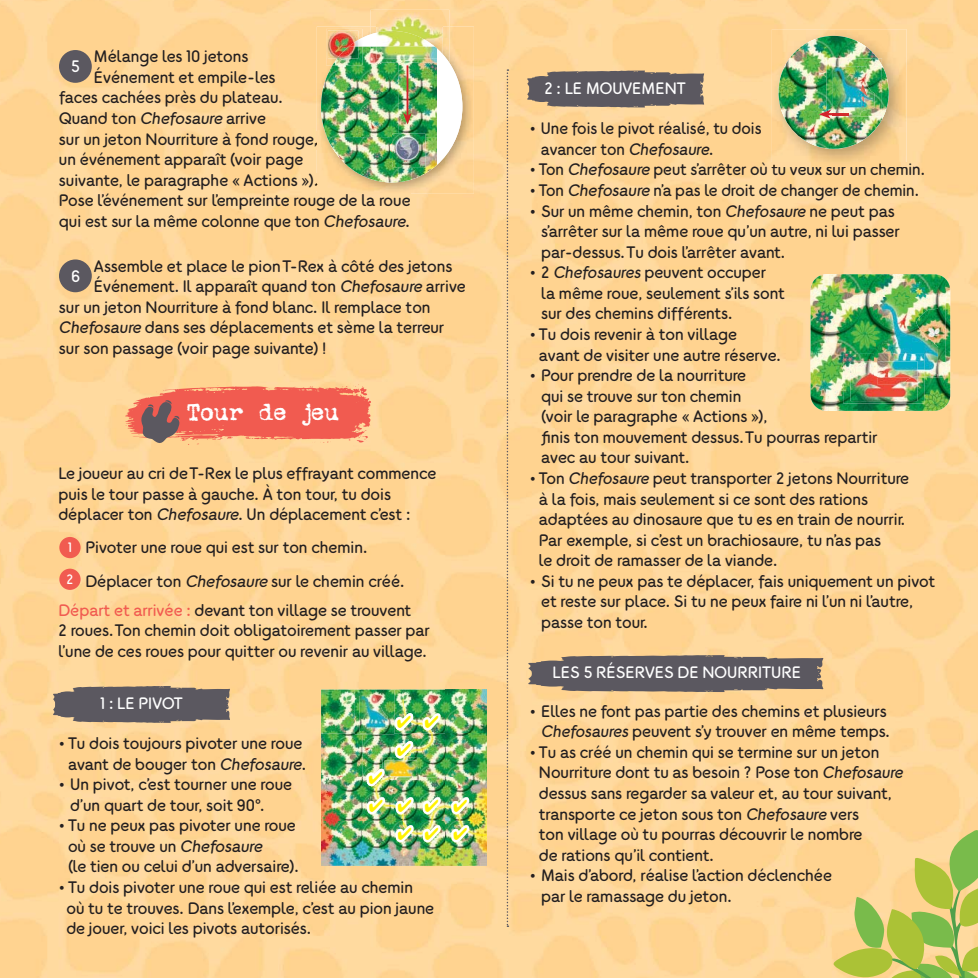
<style>
.page{position:relative;width:978px;height:978px;background:#fff}
.page>*{position:absolute;margin:0;border:0;box-sizing:border-box;transform-origin:0 0}
.t1{font:25.5px "DSVT Corona Cyr";color:#fff}
.t2{font:16.5px/20.5px "Cushy";color:#231f20}
.t3{font:16.5px/20.5px "Cushy";color:#231f20;scale:.95 1}
.t4{font:16.5px "Cushy";color:#fff}
.t5{font:16.35px "Cushy";color:#fff}
.s1{font-style:italic}
.s2{font-size:13.5px;color:#fff}
.s3{color:#f15b50}
</style>
<div class="page">
<img style="left:0;top:0;width:978px;height:978px">
<div style="left:59px;top:50px;width:33px;height:33px;background:#5b5860;border-radius:50%"></div>
<div style="left:59px;top:259px;width:33px;height:33px;background:#5b5860;border-radius:50%"></div>
<div style="left:59px;top:537px;width:22px;height:21px;background:#f15b50;border-radius:50%"></div>
<div style="left:59px;top:569px;width:22px;height:21px;background:#f15b50;border-radius:50%"></div>
<svg style="left:507px;top:69px;width:1px;height:858px"></svg>
<img style="left:321px;top:689px;width:166px;height:176px">
<img style="left:355px;top:690px;width:39px;height:44px">
<img style="left:360px;top:696px;width:28px;height:37px">
<svg style="left:53px;top:686px;width:177px;height:37px;background:#6e6766"></svg>
<svg style="left:527px;top:71px;width:177px;height:37px;background:#6e6666"></svg>
<svg style="left:528px;top:655px;width:296px;height:37px;background:#6e6766"></svg>
<img style="left:772px;top:29px;width:134px;height:138px">
<img style="left:778px;top:36px;width:111px;height:75px">
<img style="left:782px;top:111px;width:104px;height:38px">
<svg style="left:124px;top:383px;width:249px;height:62px;background:#ea7c64"></svg>
<img style="left:317px;top:27px;width:157px;height:167px">
<svg style="left:317px;top:132px;width:1px;height:17px"></svg>
<svg style="left:317px;top:173px;width:1px;height:17px"></svg>
<img style="left:317px;top:194px;width:94px;height:1px">
<div style="left:321px;top:31px;width:141px;height:151px;background:#fff;border-radius:50%"></div>
<img style="left:321px;top:47px;width:77px;height:90px">
<img style="left:398px;top:63px;width:39px;height:74px">
<img style="left:327px;top:137px;width:110px;height:45px">
<hr style="left:407px;top:65px;width:1px;height:51px;background:#d2232a">
<svg style="left:403px;top:113px;width:9px;height:12px"></svg>
<img style="left:392px;top:134px;width:33px;height:33px">
<img style="left:390px;top:136px;width:28px;height:25px">
<img style="left:326px;top:29px;width:36px;height:36px">
<img style="left:333px;top:47px;width:29px;height:18px">
<img style="left:328px;top:31px;width:30px;height:27px">
<svg style="left:349px;top:38px;width:13px;height:9px"></svg>
<img style="left:337px;top:47px;width:21px;height:11px">
<img style="left:371px;top:10px;width:78px;height:23px">
<img style="left:371px;top:33px;width:78px;height:29px">
<img style="left:371px;top:47px;width:66px;height:16px">
<img style="left:377px;top:12px;width:66px;height:15px">
<img style="left:377px;top:31px;width:66px;height:28px">
<img style="left:377px;top:47px;width:60px;height:12px">
<img style="left:826px;top:58px;width:56px;height:58px">
<img style="left:833px;top:66px;width:42px;height:49px">
<svg style="left:858px;top:84px;width:9px;height:23px"></svg>
<svg style="left:819px;top:110px;width:29px;height:9px"></svg>
<svg style="left:832px;top:830px;width:146px;height:148px;background:#cecb6f"></svg>
<img style="left:810px;top:274px;width:140px;height:137px">
<img style="left:843px;top:354px;width:81px;height:49px">
<img style="left:850px;top:361px;width:67px;height:40px">
<img style="left:938px;top:297px;width:7px;height:80px">
<img style="left:874px;top:297px;width:3px;height:57px">
<svg style="left:874px;top:354px;width:3px;height:7px"></svg>
<img style="left:874px;top:361px;width:3px;height:16px">
<img style="left:877px;top:295px;width:61px;height:82px">
<img style="left:877px;top:377px;width:36px;height:7px">
<img style="left:877px;top:354px;width:47px;height:22px">
<img style="left:382px;top:757px;width:38px;height:23px">
<img style="left:384px;top:760px;width:33px;height:16px">
<svg style="left:398px;top:827px;width:13px;height:13px"></svg>
<svg style="left:398px;top:799px;width:13px;height:13px"></svg>
<svg style="left:425px;top:827px;width:13px;height:13px"></svg>
<svg style="left:369px;top:799px;width:13px;height:13px"></svg>
<svg style="left:425px;top:799px;width:13px;height:13px"></svg>
<svg style="left:366px;top:769px;width:19px;height:17px"></svg>
<svg style="left:454px;top:827px;width:13px;height:13px"></svg>
<svg style="left:454px;top:799px;width:13px;height:13px"></svg>
<svg style="left:395px;top:741px;width:18px;height:17px"></svg>
<svg style="left:395px;top:713px;width:18px;height:18px"></svg>
<svg style="left:425px;top:715px;width:13px;height:13px"></svg>
<p class="t4" style="left:71px;top:61px;width:10px">5</p>
<p class="t2" style="left:94px;top:48px;width:156px">Mélange les 10 jetons</p>
<p class="t2" style="left:94px;top:69px;width:183px">Événement et empile-les</p>
<p class="t2" style="left:59px;top:89px;width:225px">faces cachées près du plateau.</p>
<p class="t2" style="left:59px;top:110px;width:208px">Quand ton Chefosaure arrive</p>
<p class="t2" style="left:59px;top:130px;width:260px">sur un jeton Nourriture à fond rouge,</p>
<p class="t2" style="left:59px;top:151px;width:246px">un événement apparaît (voir page</p>
<p class="t2" style="left:59px;top:171px;width:261px">suivante, le paragraphe « Actions »).</p>
<p class="t2" style="left:59px;top:192px;width:353px">Pose l’événement sur l’empreinte rouge de la roue</p>
<p class="t2" style="left:59px;top:213px;width:352px">qui est sur la même colonne que ton Chefosaure.</p>
<p class="t4" style="left:71px;top:270px;width:10px">6</p>
<p class="t2" style="left:94px;top:257px;width:360px">Assemble et place le pion T-Rex à côté des jetons</p>
<p class="t2" style="left:94px;top:278px;width:373px">Événement. Il apparaît quand ton Chefosaure arrive</p>
<p class="t2" style="left:59px;top:299px;width:373px">sur un jeton Nourriture à fond blanc. Il remplace ton</p>
<p class="t2" style="left:59px;top:319px;width:387px">Chefosaure dans ses déplacements et sème la terreur</p>
<p class="t2" style="left:59px;top:340px;width:269px">sur son passage (voir page suivante) !</p>
<h1 class="t1" style="left:187px;top:404px;width:154px">Tour de jeu</h1>
<p class="t2" style="left:58px;top:465px;width:379px">Le joueur au cri de T-Rex le plus effrayant commence puis le tour passe à gauche. À ton tour, tu dois déplacer ton <span class="s1">Chefosaure</span>. Un déplacement c’est :</p>
<p class="t2" style="left:67px;top:533px;width:339px;line-height:33.3px"><span class="s2">1</span> Pivoter une roue qui est sur ton chemin.<br><sup>2</sup> Déplacer ton <span class="s1">Chefosaure</span> sur le chemin créé.</p>
<p class="t2" style="left:58px;top:602px;width:373px"><span class="s3">Départ et arrivée :</span> devant ton village se trouvent<br>2 roues. Ton chemin doit obligatoirement passer par l’une de ces roues pour quitter ou revenir au village.</p>
<p class="t5" style="left:101px;top:697px;width:84px">1 : LE PIVOT</p>
<p class="t2" style="left:58px;top:735px;width:249px;text-align:center">• Tu dois toujours pivoter une roue avant de bouger ton Chefosaure.</p>
<p class="t2" style="left:70px;top:776px;width:223px;text-indent:-12px">• Un pivot, c’est tourner une roue d’un quart de tour, soit 90°.</p>
<p class="t2" style="left:68px;top:817px;width:232px;text-indent:-10px">• Tu ne peux pas pivoter une roue où se trouve un Chefosaure<br>(le tien ou celui d’un adversaire).</p>
<p class="t2" style="left:66px;top:879px;width:369px;text-indent:-8px">• Tu dois pivoter une roue qui est reliée au chemin où tu te trouves. Dans l’exemple, c’est au pion jaune de jouer, voici les pivots autorisés.</p>
<p class="t5" style="left:544px;top:82px;width:143px">2 : LE MOUVEMENT</p>
<p class="t3" style="left:541px;top:120px;width:234px;text-indent:-12px">• Une fois le pivot réalisé, tu dois avancer ton Chefosaure.</p>
<p class="t3" style="left:529px;top:161px;width:418px">• Ton Chefosaure peut s’arrêter où tu veux sur un chemin.</p>
<p class="t3" style="left:529px;top:182px;width:412px">• Ton Chefosaure n’a pas le droit de changer de chemin.</p>
<p class="t2" style="left:541px;top:202px;width:360px;text-indent:-12px">• Sur un même chemin, ton Chefosaure ne peut pas s’arrêter sur la même roue qu’un autre, ni lui passer par-dessus. Tu dois l’arrêter avant.</p>
<p class="t2" style="left:541px;top:264px;width:245px;text-indent:-12px">• 2 Chefosaures peuvent occuper<br>la même roue, seulement s’ils sont sur des chemins différents.</p>
<p class="t2" style="left:539px;top:326px;width:243px;text-indent:-10px">• Tu dois revenir à ton village avant de visiter une autre réserve.</p>
<p class="t2" style="left:541px;top:367px;width:338px;text-indent:-12px">• Pour prendre de la nourriture<br>qui se trouve sur ton chemin<br>(voir le paragraphe « Actions »),<br>finis ton mouvement dessus. Tu pourras repartir avec au tour suivant.</p>
<p class="t2" style="left:539px;top:470px;width:372px;text-indent:-10px">• Ton Chefosaure peut transporter 2 jetons Nourriture à la fois, mais seulement si ce sont des rations adaptées au dinosaure que tu es en train de nourrir.<br>Par exemple, si c’est un brachiosaure, tu n’as pas<br>le droit de ramasser de la viande.</p>
<p class="t2" style="left:541px;top:573px;width:395px;text-indent:-12px">• Si tu ne peux pas te déplacer, fais uniquement un pivot et reste sur place. Si tu ne peux faire ni l’un ni l’autre, passe ton tour.</p>
<p class="t5" style="left:553px;top:667px;width:250px">LES 5 RÉSERVES DE NOURRITURE</p>
<p class="t2" style="left:529px;top:702px;width:362px;text-align:right">• Elles ne font pas partie des chemins et plusieurs<br>Chefosaures peuvent s’y trouver en même temps.</p>
<p class="t2" style="left:539px;top:744px;width:368px;text-indent:-10px">• Tu as créé un chemin qui se termine sur un jeton Nourriture dont tu as besoin ? Pose ton Chefosaure dessus sans regarder sa valeur et, au tour suivant, transporte ce jeton sous ton Chefosaure vers<br>ton village où tu pourras découvrir le nombre<br>de rations qu’il contient.</p>
<p class="t2" style="left:541px;top:867px;width:292px;text-indent:-12px">• Mais d’abord, réalise l’action déclenchée par le ramassage du jeton.</p>
</div>
